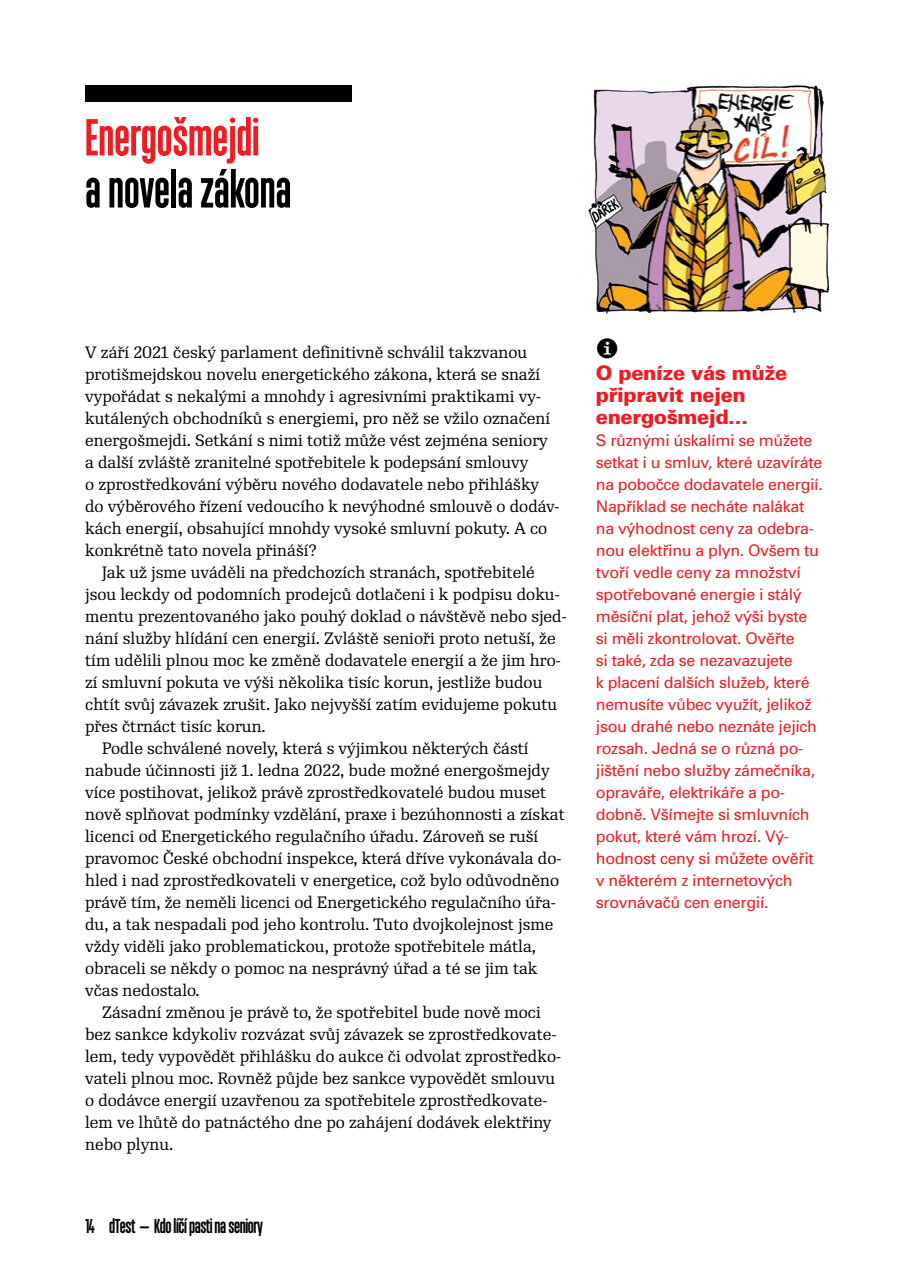
<style>
.page{position:relative;width:908px;height:1276px;background:#fff}
.page>*{position:absolute;margin:0;border:0;box-sizing:border-box;transform-origin:0 0}
.t1{font:100 52px "Monopol";color:#000}
.t2{font:100 52px "Monopol";color:#ed1d24}
.t3{font:28px "Dtestbetathree";color:#000}
.t4{font:900 20px/22px "Univers CE";letter-spacing:-.02em;color:#ed1d24}
.t5{font:100 20px "Monopol";letter-spacing:-.02em;color:#000}
.t6{font:16px "Re Public";color:#000}
.t7{font:16px/22px "Univers CE";letter-spacing:-.02em;color:#ed1d24}
</style>
<div class="page">
<div style="left:85px;top:85px;width:266px;height:16px;background:#000"></div>
<img style="left:586px;top:83px;width:246px;height:232px">
<h1 class="t2" style="left:85px;top:109px;width:176px">Energošmejdi</h1>
<h1 class="t1" style="left:85px;top:161px;width:207px">a novela zákona</h1>
<p class="t6" style="left:85px;top:343px;width:443px">V září 2021 český parlament definitivně schválil takzvanou</p>
<p class="t6" style="left:85px;top:365px;width:456px">protišmejdskou novelu energetického zákona, která se snaží</p>
<p class="t6" style="left:85px;top:387px;width:457px">vypořádat s nekalými a mnohdy i agresivními praktikami vy-</p>
<p class="t6" style="left:85px;top:409px;width:466px">kutálených obchodníků s energiemi, pro něž se vžilo označení</p>
<p class="t6" style="left:85px;top:431px;width:464px">energošmejdi. Setkání s nimi totiž může vést zejména seniory</p>
<p class="t6" style="left:85px;top:453px;width:444px">a další zvláště zranitelné spotřebitele k podepsání smlouvy</p>
<p class="t6" style="left:85px;top:475px;width:455px">o zprostředkování výběru nového dodavatele nebo přihlášky</p>
<p class="t6" style="left:85px;top:497px;width:475px">do výběrového řízení vedoucího k nevýhodné smlouvě o dodáv-</p>
<p class="t6" style="left:85px;top:519px;width:463px">kách energií, obsahující mnohdy vysoké smluvní pokuty. A co</p>
<p class="t6" style="left:85px;top:541px;width:233px">konkrétně tato novela přináší?</p>
<p class="t6" style="left:102px;top:563px;width:434px">Jak už jsme uváděli na předchozích stranách, spotřebitelé</p>
<p class="t6" style="left:85px;top:585px;width:476px">jsou leckdy od podomních prodejců dotlačeni i k podpisu doku-</p>
<p class="t6" style="left:85px;top:607px;width:483px">mentu prezentovaného jako pouhý doklad o návštěvě nebo sjed-</p>
<p class="t6" style="left:85px;top:629px;width:472px">nání služby hlídání cen energií. Zvláště senioři proto netuší, že</p>
<p class="t6" style="left:85px;top:651px;width:477px">tím udělili plnou moc ke změně dodavatele energií a že jim hro-</p>
<p class="t6" style="left:85px;top:673px;width:458px">zí smluvní pokuta ve výši několika tisíc korun, jestliže budou</p>
<p class="t6" style="left:85px;top:695px;width:473px">chtít svůj závazek zrušit. Jako nejvyšší zatím evidujeme pokutu</p>
<p class="t6" style="left:85px;top:717px;width:182px">přes čtrnáct tisíc korun.</p>
<p class="t6" style="left:102px;top:739px;width:428px">Podle schválené novely, která s výjimkou některých částí</p>
<p class="t6" style="left:85px;top:761px;width:466px">nabude účinnosti již 1. ledna 2022, bude možné energošmejdy</p>
<p class="t6" style="left:85px;top:783px;width:462px">více postihovat, jelikož právě zprostředkovatelé budou muset</p>
<p class="t6" style="left:85px;top:805px;width:481px">nově splňovat podmínky vzdělání, praxe i bezúhonnosti a získat</p>
<p class="t6" style="left:85px;top:827px;width:454px">licenci od Energetického regulačního úřadu. Zároveň se ruší</p>
<p class="t6" style="left:85px;top:849px;width:477px">pravomoc České obchodní inspekce, která dříve vykonávala do-</p>
<p class="t6" style="left:85px;top:871px;width:475px">hled i nad zprostředkovateli v energetice, což bylo odůvodněno</p>
<p class="t6" style="left:85px;top:893px;width:472px">právě tím, že neměli licenci od Energetického regulačního úřa-</p>
<p class="t6" style="left:85px;top:915px;width:469px">du, a tak nespadali pod jeho kontrolu. Tuto dvojkolejnost jsme</p>
<p class="t6" style="left:85px;top:937px;width:452px">vždy viděli jako problematickou, protože spotřebitele mátla,</p>
<p class="t6" style="left:85px;top:959px;width:453px">obraceli se někdy o pomoc na nesprávný úřad a té se jim tak</p>
<p class="t6" style="left:85px;top:981px;width:116px">včas nedostalo.</p>
<p class="t6" style="left:102px;top:1003px;width:440px">Zásadní změnou je právě to, že spotřebitel bude nově moci</p>
<p class="t6" style="left:85px;top:1025px;width:472px">bez sankce kdykoliv rozvázat svůj závazek se zprostředkovate-</p>
<p class="t6" style="left:85px;top:1047px;width:477px">lem, tedy vypovědět přihlášku do aukce či odvolat zprostředko-</p>
<p class="t6" style="left:85px;top:1069px;width:471px">vateli plnou moc. Rovněž půjde bez sankce vypovědět smlouvu</p>
<p class="t6" style="left:85px;top:1091px;width:463px">o dodávce energií uzavřenou za spotřebitele zprostředkovate-</p>
<p class="t6" style="left:85px;top:1113px;width:467px">lem ve lhůtě do patnáctého dne po zahájení dodávek elektřiny</p>
<p class="t6" style="left:85px;top:1135px;width:90px">nebo plynu.</p>
<p class="t5" style="left:85px;top:1215px;width:179px">14 dTest – Kdo líčí pasti na seniory</p>
<h2 class="t3" style="left:595px;top:338px;width:24px">i</h2>
<p class="t4" style="left:595px;top:362px;width:193px">O peníze vás může připravit nejen energošmejd…</p>
<p class="t7" style="left:595px;top:430px;width:228px">S různými úskalími se můžete setkat i u smluv, které uzavíráte na pobočce dodavatele energií.<br>Například se necháte nalákat na výhodnost ceny za odebra&shy;nou elektřinu a plyn. Ovšem tu tvoří vedle ceny za množství spotřebované energie i stálý měsíční plat, jehož výši byste si měli zkontrolovat. Ověřte<br>si také, zda se nezavazujete<br>k placení dalších služeb, které nemusíte vůbec využít, jelikož jsou drahé nebo neznáte jejich rozsah. Jedná se o různá po&shy;jištění nebo služby zámečníka, opraváře, elektrikáře a po&shy;dobně. Všímejte si smluvních pokut, které vám hrozí. Vý&shy;hodnost ceny si můžete ověřit v některém z internetových srovnávačů cen energií.</p>
</div>
